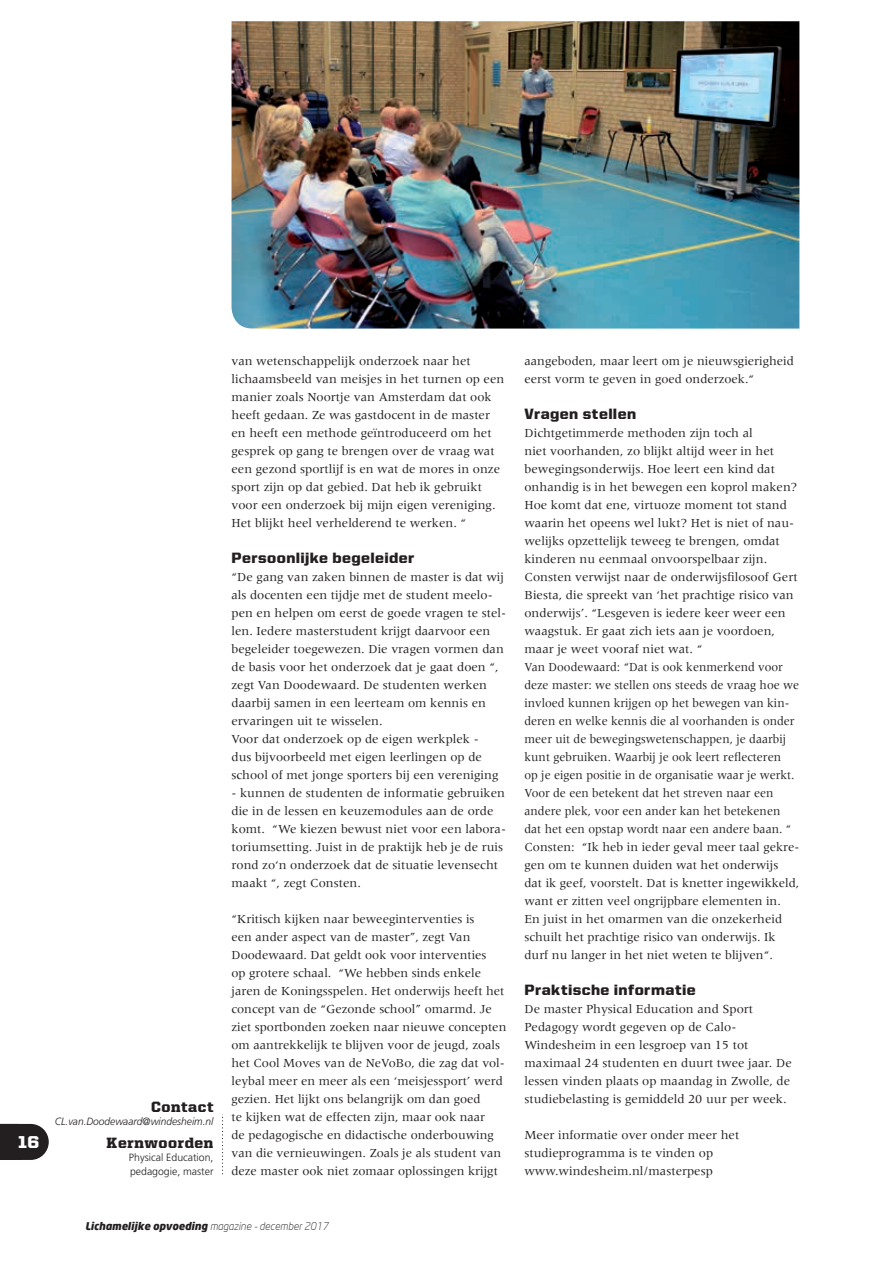
<style>
.page{position:relative;width:893px;height:1263px;background:#fff}
.page>*{position:absolute;margin:0;border:0;box-sizing:border-box;transform-origin:0 0}
.t1{font:900 17.25px "United Sans Reg";color:#fff}
.t2{font:900 15px "United Sans Reg";letter-spacing:.025em;color:#231f20}
.t3{font:900 15px "United Serif Reg";letter-spacing:.04em;color:#231f20}
.t4{font:12.75px/18px "Meridien LT Std";color:#231f20}
.t5{font:italic 900 10.5px "Neo Sans";color:#231f20}
.t6{font:300 10.5px/13.5px "Frutiger LT Std";color:#231f20}
.t7{font:italic 300 10.5px "Frutiger LT Std";color:#231f20}
.s1{font-weight:300}
</style>
<div class="page">
<svg style="left:222px;top:1116px;width:1px;height:59px"></svg>
<img style="left:232px;top:21px;width:567px;height:308px">
<svg style="left:0;top:1124px;width:49px;height:36px;background:#353132"></svg>
<h1 class="t1" style="left:18px;top:1133px;width:23px">16</h1>
<p class="t3" style="left:151px;top:1098px;width:64px">Contact</p>
<p class="t7" style="left:55px;top:1115px;width:160px">CL.van.Doodewaard@windesheim.nl</p>
<p class="t3" style="left:107px;top:1134px;width:108px">Kernwoorden</p>
<p class="t6" style="left:129px;top:1151px;width:86px">Physical Education, pedagogie, master</p>
<p class="t4" style="left:232px;top:351px;width:274px">van wetenschappelijk onderzoek naar het lichaamsbeeld van meisjes in het turnen op een manier zoals Noortje van Amsterdam dat ook heeft gedaan. Ze was gastdocent in de master en heeft een methode geïntroduceerd om het gesprek op gang te brengen over de vraag wat een gezond sportlijf is en wat de mores in onze sport zijn op dat gebied. Dat heb ik gebruikt voor een onderzoek bij mijn eigen vereniging.<br>Het blijkt heel verhelderend te werken. “</p>
<p class="t2" style="left:232px;top:549px;width:185px">Persoonlijke begeleider</p>
<p class="t4" style="left:232px;top:567px;width:276px">“De gang van zaken binnen de master is dat wij als docenten een tijdje met de student meelo&shy;pen en helpen om eerst de goede vragen te stel&shy;len. Iedere masterstudent krijgt daarvoor een begeleider toegewezen. Die vragen vormen dan de basis voor het onderzoek dat je gaat doen “, zegt Van Doodewaard. De studenten werken daarbij samen in een leerteam om kennis en ervaringen uit te wisselen.<br>Voor dat onderzoek op de eigen werkplek -<br>dus bijvoorbeeld met eigen leerlingen op de school of met jonge sporters bij een vereniging</p>
<p class="t4" style="left:232px;top:783px;width:276px">- kunnen de studenten de informatie gebruiken die in de lessen en keuzemodules aan de orde komt. “We kiezen bewust niet voor een labora&shy;toriumsetting. Juist in de praktijk heb je de ruis rond zo‘n onderzoek dat de situatie levensecht maakt “, zegt Consten.</p>
<p class="t4" style="left:232px;top:909px;width:276px">“Kritisch kijken naar beweeginterventies is<br>een ander aspect van de master”, zegt Van Doodewaard. Dat geldt ook voor interventies<br>op grotere schaal. “We hebben sinds enkele jaren de Koningsspelen. Het onderwijs heeft het concept van de “Gezonde school” omarmd. Je ziet sportbonden zoeken naar nieuwe concepten om aantrekkelijk te blijven voor de jeugd, zoals het Cool Moves van de NeVoBo, die zag dat vol&shy;leybal meer en meer als een ‘meisjessport’ werd gezien. Het lijkt ons belangrijk om dan goed<br>te kijken wat de effecten zijn, maar ook naar<br>de pedagogische en didactische onderbouwing van die vernieuwingen. Zoals je als student van deze master ook niet zomaar oplossingen krijgt</p>
<p class="t5" style="left:85px;top:1219px;width:245px">Lichamelijke opvoeding <span class="s1">magazine - december 2017</span></p>
<p class="t4" style="left:524px;top:351px;width:271px">aangeboden, maar leert om je nieuwsgierigheid eerst vorm te geven in goed onderzoek.“</p>
<p class="t2" style="left:524px;top:405px;width:113px">Vragen stellen</p>
<p class="t4" style="left:524px;top:423px;width:276px">Dichtgetimmerde methoden zijn toch al<br>niet voorhanden, zo blijkt altijd weer in het bewegingsonderwijs. Hoe leert een kind dat onhandig is in het bewegen een koprol maken?<br>Hoe komt dat ene, virtuoze moment tot stand waarin het opeens wel lukt? Het is niet of nau&shy;welijks opzettelijk teweeg te brengen, omdat kinderen nu eenmaal onvoorspelbaar zijn.<br>Consten verwijst naar de onderwijsfilosoof Gert Biesta, die spreekt van ‘het prachtige risico van onderwijs’. “Lesgeven is iedere keer weer een waagstuk. Er gaat zich iets aan je voordoen, maar je weet vooraf niet wat. “<br>Van Doodewaard: “Dat is ook kenmerkend voor deze master: we stellen ons steeds de vraag hoe we invloed kunnen krijgen op het bewegen van kin&shy;deren en welke kennis die al voorhanden is onder meer uit de bewegingswetenschappen, je daarbij kunt gebruiken. Waarbij je ook leert reflecteren<br>op je eigen positie in de organisatie waar je werkt.<br>Voor de een betekent dat het streven naar een andere plek, voor een ander kan het betekenen dat het een opstap wordt naar een andere baan. “ Consten: “Ik heb in ieder geval meer taal gekre&shy;gen om te kunnen duiden wat het onderwijs<br>dat ik geef, voorstelt. Dat is knetter ingewikkeld, want er zitten veel ongrijpbare elementen in.<br>En juist in het omarmen van die onzekerheid schuilt het prachtige risico van onderwijs. Ik durf nu langer in het niet weten te blijven“.</p>
<p class="t2" style="left:524px;top:981px;width:173px">Praktische informatie</p>
<p class="t4" style="left:524px;top:999px;width:269px">De master Physical Education and Sport Pedagogy wordt gegeven op de Calo-Windesheim in een lesgroep van 15 tot maximaal 24 studenten en duurt twee jaar. De lessen vinden plaats op maandag in Zwolle, de studiebelasting is gemiddeld 20 uur per week.</p>
<p class="t4" style="left:524px;top:1125px;width:216px">Meer informatie over onder meer het studieprogramma is te vinden op www.windesheim.nl/masterpesp</p>
</div>
